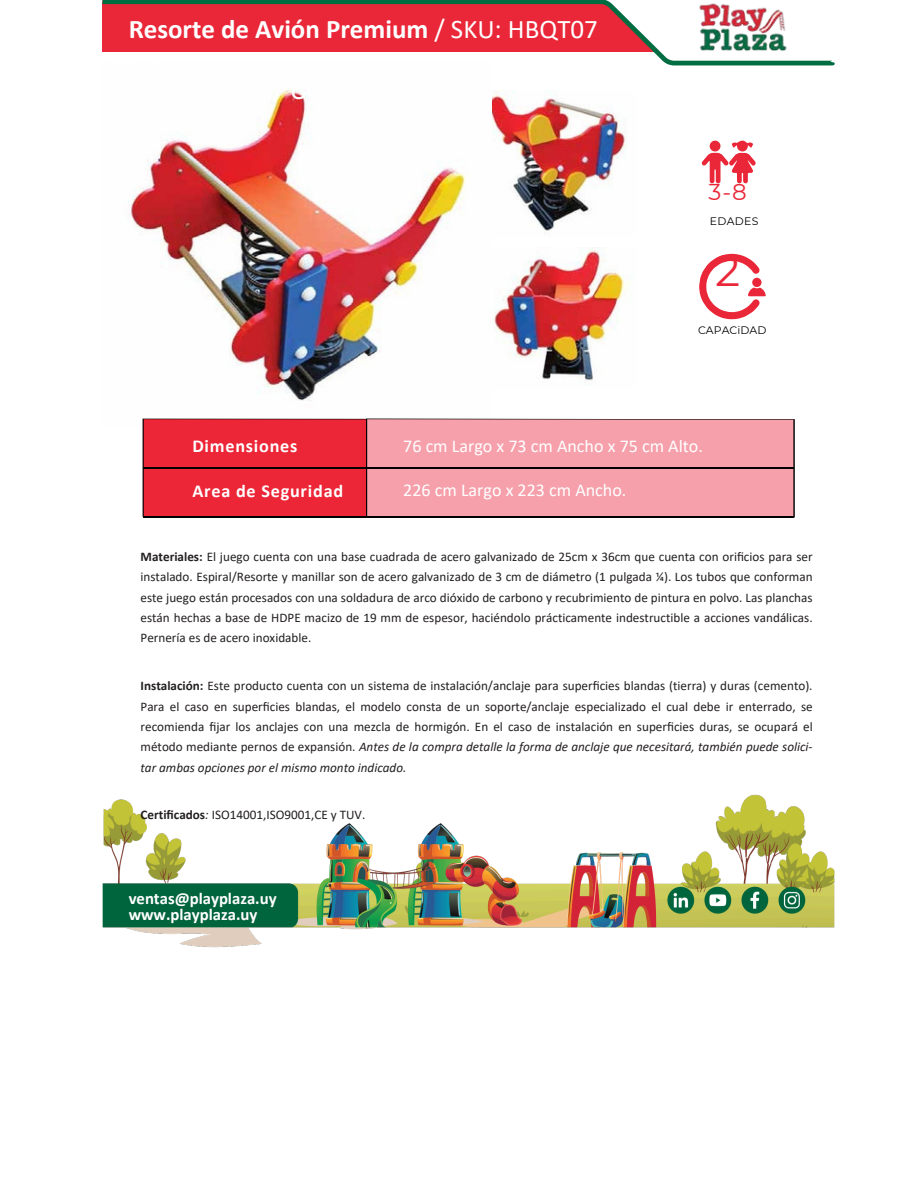
<style>
.page{position:relative;width:918px;height:1188px;background:#fff}
.page>*{position:absolute;margin:0;border:0;box-sizing:border-box;transform-origin:0 0}
.t1{font:44.1px "Montserrat";color:#ea2738}
.t2{font:700 27px "Calibri";color:#fff}
.t3{font:22.95px "Montserrat";color:#ea2738}
.t4{font:18.15px "Calibri";color:#fff}
.t5{font:700 18.15px "Calibri";letter-spacing:.045em;color:#fff}
.t6{font:700 16.8px/16.8px "Calibri";color:#fff}
.t7{font:13.2px/20.4px "Calibri";color:#231f20;text-align:justify}
.t8{font:10.95px "Montserrat";letter-spacing:.005em;color:#010101}
.s1{font-weight:400}
.s2{font-weight:700}
.s3{font-style:italic}
</style>
<div class="page">
<svg style="left:671px;top:65px;width:80px;height:1px"></svg>
<img style="left:492px;top:90px;width:134px;height:141px">
<img style="left:128px;top:89px;width:364px;height:337px">
<img style="left:482px;top:247px;width:150px;height:142px">
<svg style="left:102px;top:0;width:733px;height:65px;fill:#ea2738"></svg>
<div style="left:143px;top:419px;width:223px;height:98px;background:#ed2637"></div>
<div style="left:366px;top:419px;width:429px;height:98px;background:#f6a0ab"></div>
<hr style="left:144px;top:468px;width:650px;height:1px;background:#010101">
<hr style="left:144px;top:516px;width:650px;height:1px;background:#010101">
<svg style="left:702px;top:141px;width:54px;height:43px"></svg>
<div style="left:710px;top:141px;width:11px;height:10px;background:#ea2738;border-radius:50%"></div>
<svg style="left:699px;top:254px;width:67px;height:65px"></svg>
<div style="left:752px;top:278px;width:10px;height:9px;background:#ea2738;border-radius:50%"></div>
<img style="left:690px;top:2px;width:107px;height:50px">
<img style="left:102px;top:794px;width:733px;height:154px">
<h4 class="t2" style="left:129px;top:17px;width:471px">Resorte de Avión Premium <span class="s1">/ SKU: HBQT07</span></h4>
<h3 class="t3" style="left:709px;top:178px;width:40px">3-8</h3>
<h4 class="t8" style="left:710px;top:214px;width:50px">EDADES</h4>
<h3 class="t1" style="left:715px;top:243px;width:27px">2</h3>
<p class="t8" style="left:698px;top:323px;width:70px">CAPACiDAD</p>
<h5 class="t5" style="left:192px;top:438px;width:107px">Dimensiones</h5>
<h5 class="t5" style="left:192px;top:484px;width:152px">Area de Seguridad</h5>
<p class="t4" style="left:403px;top:439px;width:301px">76 cm Largo x 73 cm Ancho x 75 cm Alto.</p>
<h5 class="t4" style="left:403px;top:482px;width:225px">226 cm Largo x 223 cm Ancho.</h5>
<p class="t7" style="left:141px;top:548px;width:674px"><span class="s2">Materiales:</span> El juego cuenta con una base cuadrada de acero galvanizado de 25cm x 36cm que cuenta con orificios para ser instalado. Espiral/Resorte y manillar son de acero galvanizado de 3 cm de diámetro (1 pulgada ¼). Los tubos que conforman este juego están procesados con una soldadura de arco dióxido de carbono y recubrimiento de pintura en polvo. Las planchas están hechas a base de HDPE macizo de 19 mm de espesor, haciéndolo prácticamente indestructible a acciones vandálicas.<br>Pernería es de acero inoxidable.</p>
<p class="t7" style="left:141px;top:677px;width:674px"><span class="s2">Instalación:</span> Este producto cuenta con un sistema de instalación/anclaje para superficies blandas (tierra) y duras (cemento).<br>Para el caso en superficies blandas, el modelo consta de un soporte/anclaje especializado el cual debe ir enterrado, se recomienda fijar los anclajes con una mezcla de hormigón. En el caso de instalación en superficies duras, se ocupará el método mediante pernos de expansión. <span class="s3">Antes de la compra detalle la forma de anclaje que necesitará, también puede solici&shy;tar ambas opciones por el mismo monto indicado.</span></p>
<h6 class="t7" style="left:141px;top:806px;width:226px"><span class="s2">Certificados</span><span class="s3">:</span> ISO14001,ISO9001,CE y TUV.</h6>
<h3 class="t6" style="left:129px;top:891px;width:149px">ventas@playplaza.uy www.playplaza.uy</h3>
</div>
